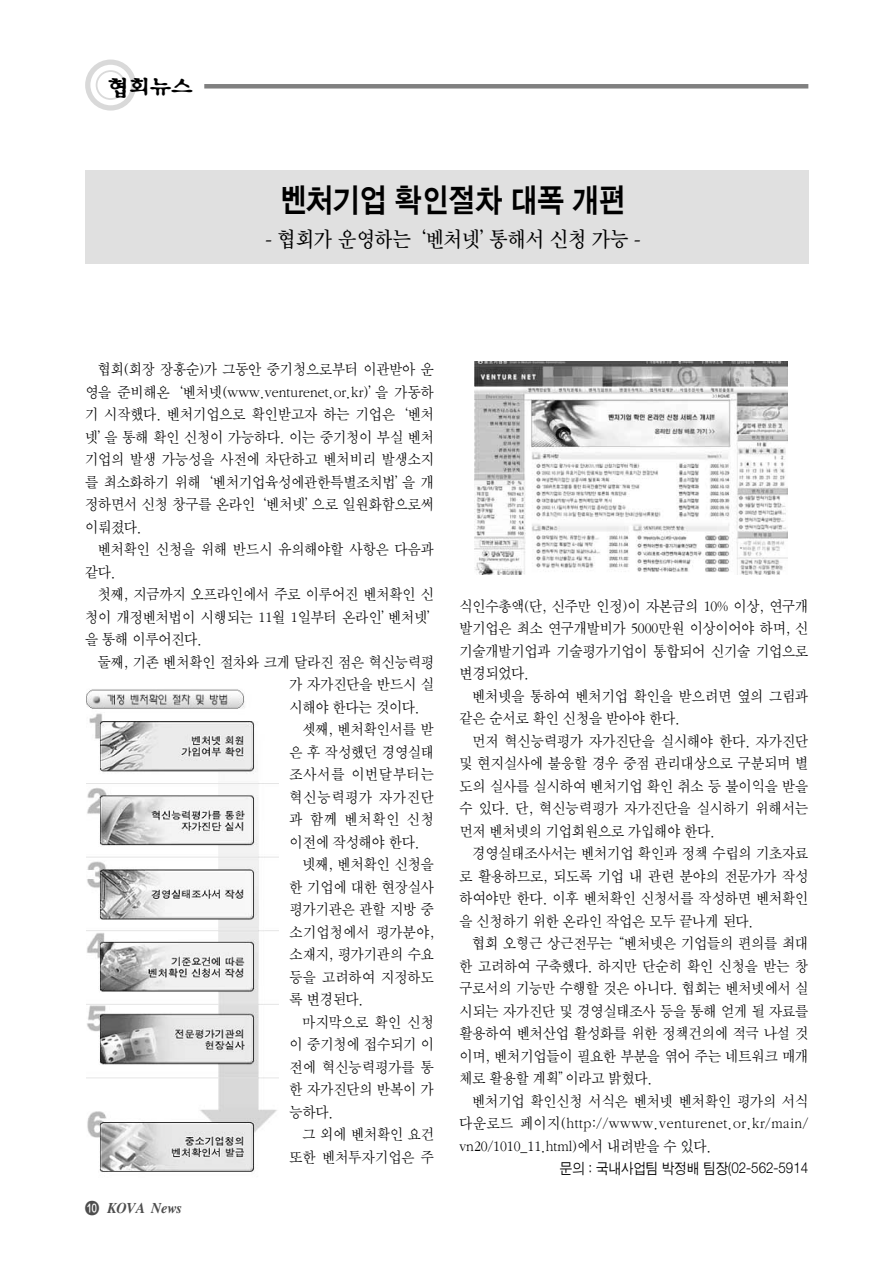
<style>
.page{position:relative;width:893px;height:1262px;background:#fff}
.page>*{position:absolute;margin:0;border:0;box-sizing:border-box;transform-origin:0 0}
.t1{font:33px "Sand Kg";color:#000;scale:.9 1}
.t2{font:22.5px "Sand Tm";color:#000;scale:.9 1}
.t3{font:21px "Snail B";color:#000;scale:1.1 1}
.t4{font:15.75px/22.5px "Sand Sm";color:#000;text-align:justify;scale:.92 1}
.t5{font:15.75px "Sand Sm";letter-spacing:.06em;color:#000;scale:.92 1}
.t6{font:15.75px "Sand Sm";letter-spacing:.025em;color:#000;scale:.92 1}
.t7{font:15px "Sand Jg";color:#000;scale:.92 1}
.t8{font:italic 700 15px "Times";letter-spacing:-.025em;color:#4d4d4d;scale:.95 1}
</style>
<div class="page">
<div style="left:85px;top:170px;width:723px;height:94px;background:#e0e0e0"></div>
<hr style="left:204px;top:84px;width:604px;height:4px;background:#808080">
<div style="left:85px;top:60px;width:51px;height:51px;border:5px solid #d9d9d9;border-radius:50%"></div>
<div style="left:96px;top:70px;width:29px;height:30px;border:2px solid #d9d9d9;border-radius:50%"></div>
<img style="left:86px;top:689px;width:192px;height:483px">
<img style="left:474px;top:361px;width:313px;height:213px">
<h3 class="t3" style="left:107px;top:79px;width:80px">협회뉴스</h3>
<h1 class="t1" style="left:280px;top:185px;width:386px">벤처기업 확인절차 대폭 개편</h1>
<h2 class="t2" style="left:265px;top:229px;width:418px">- 협회가 운영하는‘벤처넷’통해서 신청 가능 -</h2>
<p class="t4" style="left:85px;top:359px;width:381px;text-indent:13px">협회(회장 장흥순)가 그동안 중기청으로부터 이관받아 운 영을 준비해온‘벤처넷(www.venturenet.or.kr)’을 가동하 기 시작했다. 벤처기업으로 확인받고자 하는 기업은‘벤처 넷’을 통해 확인 신청이 가능하다. 이는 중기청이 부실 벤처 기업의 발생 가능성을 사전에 차단하고 벤처비리 발생소지 를 최소화하기 위해‘벤처기업육성에관한특별조치법’을 개 정하면서 신청 창구를 온라인‘벤처넷’으로 일원화함으로써 이뤄졌다.</p>
<p class="t4" style="left:85px;top:539px;width:380px;text-indent:13px">벤처확인 신청을 위해 반드시 유의해야할 사항은 다음과 같다.</p>
<p class="t4" style="left:85px;top:584px;width:388px;text-align:left;text-indent:13px">첫째, 지금까지 오프라인에서 주로 이루어진 벤처확인 신 청이 개정벤처법이 시행되는 11월 1일부터 온라인’벤처넷’ 을 통해 이루어진다.</p>
<p class="t4" style="left:98px;top:651px;width:367px">둘째, 기존 벤처확인 절차와 크게 달라진 점은 혁신능력평</p>
<p class="t4" style="left:289px;top:674px;width:158px">가 자가진단을 반드시 실</p>
<p class="t4" style="left:289px;top:696px;width:143px">시해야 한다는 것이다.</p>
<p class="t4" style="left:302px;top:719px;width:144px">셋째, 벤처확인서를 받</p>
<p class="t4" style="left:289px;top:741px;width:158px">은 후 작성했던 경영실태</p>
<p class="t5" style="left:289px;top:767px;width:158px">조사서를 이번달부터는</p>
<p class="t5" style="left:289px;top:790px;width:158px">혁신능력평가 자가진단</p>
<p class="t4" style="left:289px;top:809px;width:158px">과 함께 벤처확인 신청</p>
<p class="t4" style="left:289px;top:831px;width:143px">이전에 작성해야 한다.</p>
<p class="t4" style="left:302px;top:854px;width:144px">넷째, 벤처확인 신청을</p>
<p class="t4" style="left:289px;top:876px;width:158px">한 기업에 대한 현장실사</p>
<p class="t4" style="left:289px;top:899px;width:158px">평가기관은 관할 지방 중</p>
<p class="t6" style="left:289px;top:925px;width:158px">소기업청에서 평가분야,</p>
<p class="t4" style="left:289px;top:944px;width:158px">소재지, 평가기관의 수요</p>
<p class="t4" style="left:289px;top:966px;width:158px">등을 고려하여 지정하도</p>
<p class="t4" style="left:289px;top:989px;width:82px">록 변경된다.</p>
<p class="t4" style="left:302px;top:1012px;width:144px">마지막으로 확인 신청</p>
<p class="t4" style="left:289px;top:1034px;width:158px">이 중기청에 접수되기 이</p>
<p class="t4" style="left:289px;top:1057px;width:158px">전에 혁신능력평가를 통</p>
<p class="t4" style="left:289px;top:1079px;width:158px">한 자가진단의 반복이 가</p>
<p class="t4" style="left:289px;top:1102px;width:49px">능하다.</p>
<p class="t4" style="left:302px;top:1124px;width:144px">그 외에 벤처확인 요건</p>
<p class="t4" style="left:289px;top:1147px;width:158px">또한 벤처투자기업은 주</p>
<p class="t8" style="left:107px;top:1202px;width:80px">KOVA News</p>
<p class="t4" style="left:459px;top:595px;width:380px">식인수총액(단, 신주만 인정)이 자본금의 10% 이상, 연구개 발기업은 최소 연구개발비가 5000만원 이상이어야 하며, 신 기술개발기업과 기술평가기업이 통합되어 신기술 기업으로 변경되었다.</p>
<p class="t4" style="left:459px;top:685px;width:380px;text-indent:13px">벤처넷을 통하여 벤처기업 확인을 받으려면 옆의 그림과 같은 순서로 확인 신청을 받아야 한다.</p>
<p class="t4" style="left:459px;top:730px;width:380px;text-indent:13px">먼저 혁신능력평가 자가진단을 실시해야 한다. 자가진단 및 현지실사에 불응할 경우 중점 관리대상으로 구분되며 별 도의 실사를 실시하여 벤처기업 확인 취소 등 불이익을 받을 수 있다. 단, 혁신능력평가 자가진단을 실시하기 위해서는 먼저 벤처넷의 기업회원으로 가입해야 한다.</p>
<p class="t4" style="left:459px;top:843px;width:381px;text-indent:13px">경영실태조사서는 벤처기업 확인과 정책 수립의 기초자료 로 활용하므로, 되도록 기업 내 관련 분야의 전문가가 작성 하여야만 한다. 이후 벤처확인 신청서를 작성하면 벤처확인 을 신청하기 위한 온라인 작업은 모두 끝나게 된다.</p>
<p class="t4" style="left:459px;top:933px;width:381px;text-indent:13px">협회 오형근 상근전무는“벤처넷은 기업들의 편의를 최대 한 고려하여 구축했다. 하지만 단순히 확인 신청을 받는 창 구로서의 기능만 수행할 것은 아니다. 협회는 벤처넷에서 실 시되는 자가진단 및 경영실태조사 등을 통해 얻게 될 자료를 활용하여 벤처산업 활성화를 위한 정책건의에 적극 나설 것 이며, 벤처기업들이 필요한 부분을 엮어 주는 네트워크 매개 체로 활용할 계획”이라고 밝혔다.</p>
<p class="t4" style="left:459px;top:1090px;width:381px;text-indent:13px">벤처기업 확인신청 서식은 벤처넷 벤처확인 평가의 서식 다운로드 페이지(http://wwww.venturenet.or.kr/main/ vn20/1010_11.html)에서 내려받을 수 있다.</p>
<p class="t7" style="left:560px;top:1162px;width:271px">문의 : 국내사업팀 박정배 팀장(02-562-5914</p>
</div>
